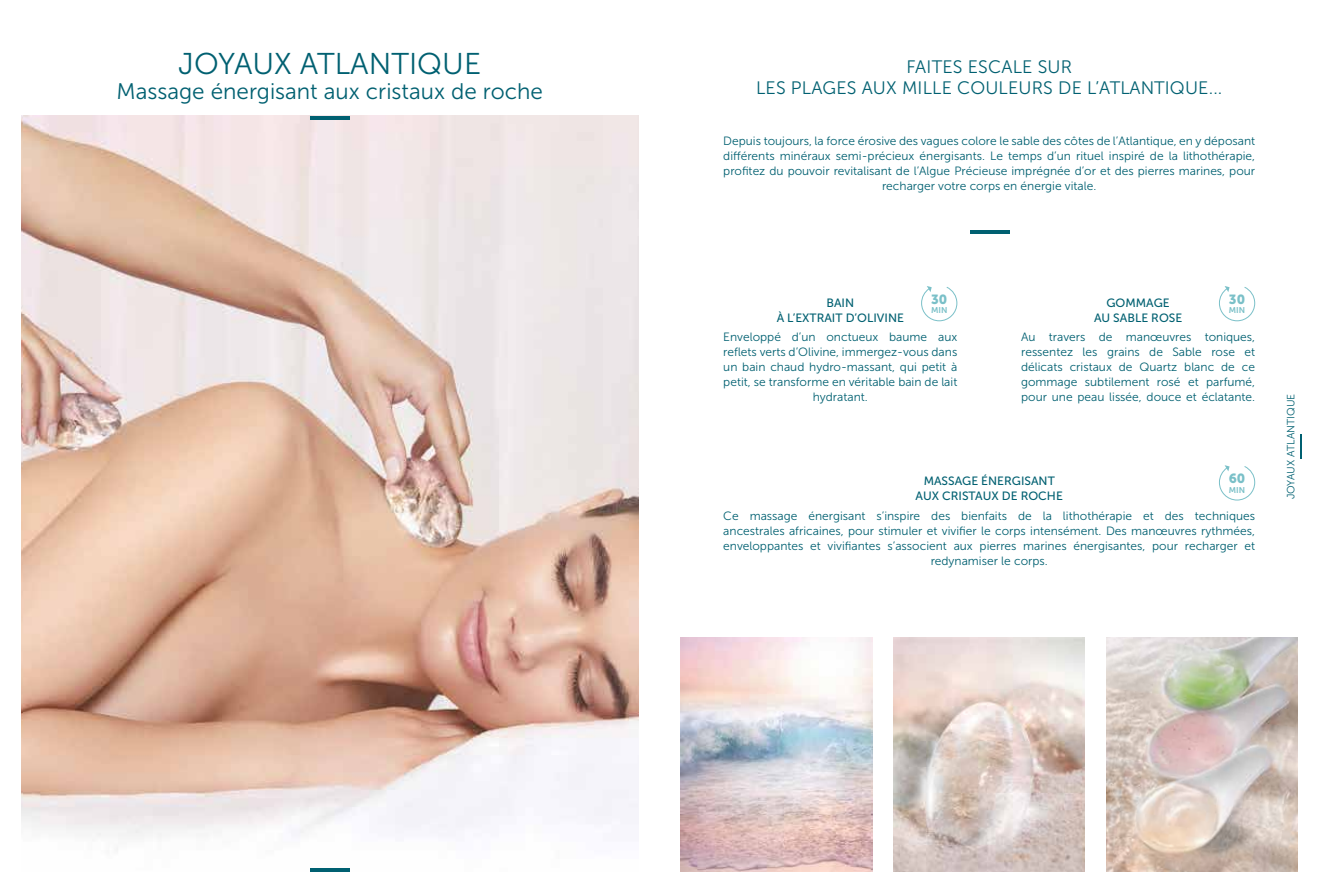
<style>
.page{position:relative;width:1319px;height:893px;background:#fff}
.page>*{position:absolute;margin:0;border:0;box-sizing:border-box;transform-origin:0 0}
.t1{font:30px "Museo Sans 300";color:#006071}
.t2{font:22.5px "Museo Sans 300";color:#006071}
.t3{font:18px/21px "Museo Sans 300";letter-spacing:.01em;color:#006071;text-align:center}
.t4{font:13.2px "Museo Sans 900";color:#7ac0c8}
.t5{font:12px/15px "Museo Sans 300";color:#006071;text-align:center}
.t6{font:12px/15px "Museo Sans 500";color:#006071;text-align:center}
.t7{font:10.5px "Museo Sans 300";color:#006071}
.t8{font:8.4px "Museo Sans 700";color:#7ac0c8}
</style>
<div class="page">
<img style="left:21px;top:116px;width:617px;height:756px">
<img style="left:680px;top:638px;width:192px;height:234px">
<img style="left:1106px;top:638px;width:191px;height:234px">
<img style="left:893px;top:638px;width:191px;height:234px">
<hr style="left:1299px;top:434px;width:2px;height:25px;background:#006071">
<svg style="left:921px;top:286px;width:36px;height:36px"></svg>
<svg style="left:1219px;top:465px;width:36px;height:36px"></svg>
<svg style="left:1219px;top:286px;width:36px;height:36px"></svg>
<hr style="left:310px;top:116px;width:39px;height:4px;background:#006071">
<hr style="left:310px;top:868px;width:39px;height:4px;background:#006071">
<hr style="left:969px;top:230px;width:40px;height:4px;background:#006071">
<h1 class="t1" style="left:178px;top:47px;width:304px">JOYAUX ATLANTIQUE</h1>
<h2 class="t2" style="left:116px;top:79px;width:428px">Massage énergisant aux cristaux de roche</h2>
<h3 class="t3" style="left:756px;top:56px;width:468px">FAITES ESCALE SUR<br>LES PLAGES AUX MILLE COULEURS DE L’ATLANTIQUE...</h3>
<p class="t5" style="left:723px;top:134px;width:533px">Depuis toujours, la force érosive des vagues colore le sable des côtes de l’Atlantique, en y déposant différents minéraux semi-précieux énergisants. Le temps d’un rituel inspiré de la lithothérapie, profitez du pouvoir revitalisant de l’Algue Précieuse imprégnée d’or et des pierres marines, pour recharger votre corps en énergie vitale.</p>
<p class="t4" style="left:931px;top:292px;width:18px">30</p>
<p class="t8" style="left:930px;top:306px;width:18px">MIN</p>
<p class="t6" style="left:776px;top:295px;width:129px">BAIN<br>À L’EXTRAIT D’OLIVINE</p>
<p class="t5" style="left:723px;top:329px;width:235px">Enveloppé d’un onctueux baume aux reflets verts d’Olivine, immergez-vous dans un bain chaud hydro-massant, qui petit à petit, se transforme en véritable bain de lait hydratant.</p>
<p class="t4" style="left:1228px;top:292px;width:18px">30</p>
<p class="t8" style="left:1228px;top:306px;width:18px">MIN</p>
<p class="t6" style="left:1093px;top:295px;width:90px">GOMMAGE<br>AU SABLE ROSE</p>
<p class="t5" style="left:1020px;top:329px;width:235px;text-align:justify">Au travers de manœuvres toniques, ressentez les grains de Sable rose et délicats cristaux de Quartz blanc de ce gommage subtilement rosé et parfumé, pour une peau lissée, douce et éclatante.</p>
<p class="t4" style="left:1228px;top:471px;width:18px">60</p>
<p class="t8" style="left:1228px;top:485px;width:18px">MIN</p>
<p class="t6" style="left:915px;top:474px;width:149px">MASSAGE ÉNERGISANT<br>AUX CRISTAUX DE ROCHE</p>
<p class="t5" style="left:723px;top:508px;width:533px">Ce massage énergisant s’inspire des bienfaits de la lithothérapie et des techniques ancestrales africaines, pour stimuler et vivifier le corps intensément. Des manœuvres rythmées, enveloppantes et vivifiantes s’associent aux pierres marines énergisantes, pour recharger et redynamiser le corps.</p>
<p class="t7" style="left:1284px;top:499px;width:107px;rotate:-90deg">JOYAUX ATLANTIQUE</p>
</div>
